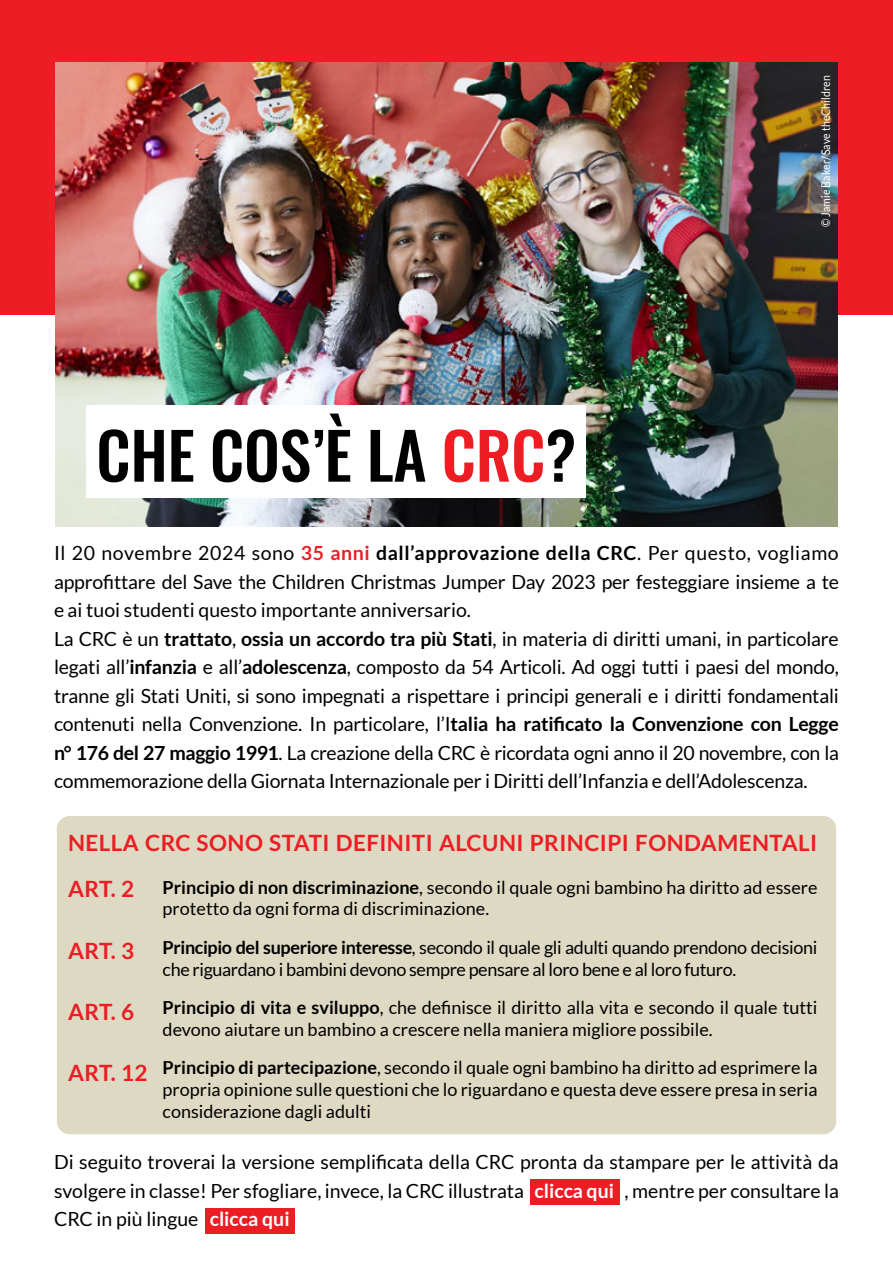
<style>
.page{position:relative;width:893px;height:1263px;background:#fff}
.page>*{position:absolute;margin:0;border:0;box-sizing:border-box;transform-origin:0 0}
.t1{font:500 63.9px "Oswald";letter-spacing:-.005em;color:#000}
.t2{font:700 22.5px/46.8px "Lato";letter-spacing:.02em;color:#ed1d24}
.t3{font:19.5px/28.5px "Lato";letter-spacing:-.01em;color:#000}
.t4{font:18px/21.6px "Lato";color:#000}
.t5{font:18px/21.6px "Lato";letter-spacing:-.02em;color:#000}
.t6{font:12px "Lato";letter-spacing:.01em;color:#fff;scale:.87 1}
.s1{color:#ed1d24}
.s2{font-weight:700;color:#ed1d24}
.s3{font-weight:700}
.s4{font-weight:700;color:#fff}
</style>
<div class="page">
<img style="left:0;top:0;width:893px;height:527px">
<div style="left:57px;top:816px;width:779px;height:318px;background:#ddd9c3;border-radius:13px"></div>
<div style="left:86px;top:405px;width:499px;height:93px;background:#fff"></div>
<div style="left:530px;top:1179px;width:90px;height:25px;background:#ed1d24"></div>
<div style="left:206px;top:1208px;width:89px;height:25px;background:#ed1d24"></div>
<h1 class="t1" style="left:96px;top:399px;width:481px">CHE COS’È LA <span class="s1">CRC</span>?</h1>
<p class="t6" style="left:819px;top:227px;width:176px;rotate:-90deg">© Jamie Baker/Save theChildren</p>
<p class="t3" style="left:54px;top:539px;width:787px">Il 20 novembre 2024 sono <span class="s2">35 anni</span> <span class="s3">dall’approvazione della CRC</span>. Per questo, vogliamo approfittare del Save the Children Christmas Jumper Day 2023 per festeggiare insieme a te e ai tuoi studenti questo importante anniversario.<br>La CRC è un <span class="s3">trattato</span>, <span class="s3">ossia un accordo tra più Stati</span>, in materia di diritti umani, in particolare legati all’<span class="s3">infanzia</span> e all’<span class="s3">adolescenza</span>, composto da 54 Articoli. Ad oggi tutti i paesi del mondo, tranne gli Stati Uniti, si sono impegnati a rispettare i principi generali e i diritti fondamentali contenuti nella Convenzione. In particolare, l’I<span class="s3">talia ha ratificato la Convenzione con Legge n° 176 del 27 maggio 1991</span>. La creazione della CRC è ricordata ogni anno il 20 novembre, con la commemorazione della Giornata Internazionale per i Diritti dell’Infanzia e dell’Adolescenza.</p>
<p class="t2" style="left:68px;top:819px;width:751px">NELLA CRC SONO STATI DEFINITI ALCUNI PRINCIPI FONDAMENTALI<br>ART. 2</p>
<p class="t4" style="left:163px;top:876px;width:656px"><span class="s3">Principio di non discriminazione</span>, secondo il quale ogni bambino ha diritto ad essere protetto da ogni forma di discriminazione.</p>
<p class="t5" style="left:163px;top:936px;width:656px"><span class="s3">Principio del superiore interesse</span>, secondo il quale gli adulti quando prendono decisioni che riguardano i bambini devono sempre pensare al loro bene e al loro futuro.</p>
<p class="t4" style="left:163px;top:997px;width:656px"><span class="s3">Principio di vita e sviluppo</span>, che definisce il diritto alla vita e secondo il quale tutti devono aiutare un bambino a crescere nella maniera migliore possibile.</p>
<p class="t4" style="left:163px;top:1057px;width:656px;text-align:justify"><span class="s3">Principio di partecipazione</span>, secondo il quale ogni bambino ha diritto ad esprimere la propria opinione sulle questioni che lo riguardano e questa deve essere presa in seria considerazione dagli adulti</p>
<p class="t3" style="left:54px;top:1148px;width:786px;text-align:justify">Di seguito troverai la versione semplificata della CRC pronta da stampare per le attività da svolgere in classe! Per sfogliare, invece, la CRC illustrata <span class="s4">clicca qui</span> , mentre per consultare la CRC in più lingue <span class="s4">clicca qui</span></p>
<p class="t2" style="left:68px;top:927px;width:68px">ART. 3</p>
<p class="t2" style="left:68px;top:988px;width:68px">ART. 6</p>
<p class="t2" style="left:68px;top:1049px;width:81px">ART. 12</p>
</div>
